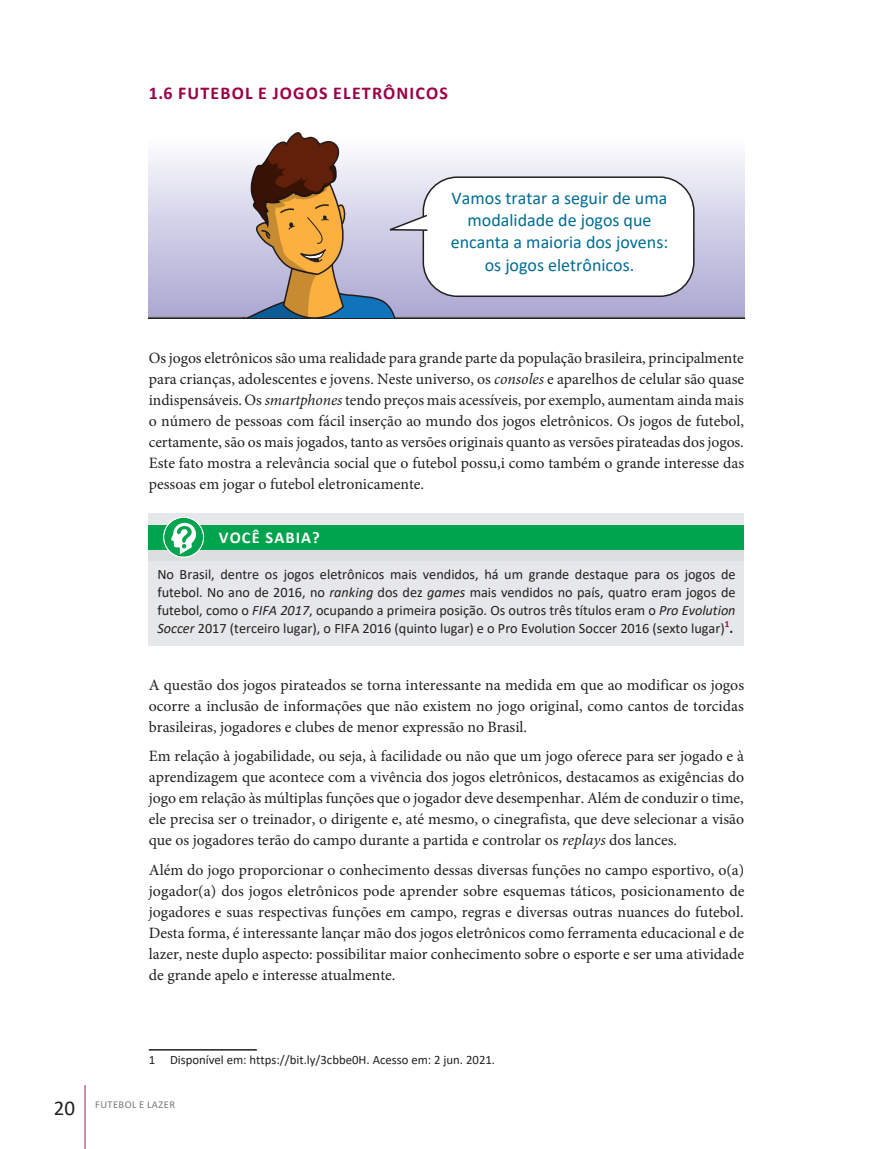
<style>
.page{position:relative;width:893px;height:1149px;background:#fff}
.page>*{position:absolute;margin:0;border:0;box-sizing:border-box;transform-origin:0 0}
.balão{font:18px/22px "Calibri";color:#006c95;text-align:center}
.SUBTITULO_1{font:700 18px "Calibri";letter-spacing:.065em;color:#9b0146}
.t1{font:700 16.5px "Calibri";letter-spacing:.065em;color:#fff}
.T_E_X_T_O___P_R_I_N{font:15.75px/21px "Minion Pro";color:#231f20;text-align:justify}
.BOX_TEXTO_AVISO{font:14.25px/18px "Calibri";color:#231f20;text-align:justify}
.NOTAS{font:12.75px "Calibri";color:#231f20}
.t2{font:10.5px "Calibri";letter-spacing:.04em;color:#76787b}
.s1{font-style:italic}
.s2{font-weight:700}
.s3{font-size:21px;color:#231f20}
</style>
<div class="page">
<hr style="left:84px;top:1084px;width:2px;height:64px;background:#c0697d">
<div style="left:149px;top:139px;width:595px;height:179px;background:linear-gradient(to bottom,#fbfbfd,#a9a5d0)"></div>
<div style="left:423px;top:177px;width:271px;height:119px;background:#fff;border-radius:34px"></div>
<div style="left:423px;top:176px;width:271px;height:121px;border:2px solid #231f20;border-radius:34px"></div>
<svg style="left:213px;top:132px;width:216px;height:185px"></svg>
<div style="left:149px;top:512px;width:595px;height:133px;background:#e6e7e9"></div>
<div style="left:149px;top:527px;width:595px;height:33px;background:#dcdddf"></div>
<div style="left:149px;top:525px;width:595px;height:24px;background:#00a34e"></div>
<div style="left:163px;top:516px;width:41px;height:41px;border:2px solid #fff;border-radius:50%"></div>
<svg style="left:164px;top:517px;width:39px;height:39px"></svg>
<hr style="left:149px;top:1048px;width:108px;height:2px;background:#231f20">
<p class="SUBTITULO_1" style="left:149px;top:80px;width:301px">1.6 FUTEBOL E JOGOS ELETRÔNICOS</p>
<p class="balão" style="left:451px;top:187px;width:219px">Vamos tratar a seguir de uma modalidade de jogos que encanta a maioria dos jovens: os jogos eletrônicos.</p>
<p class="T_E_X_T_O___P_R_I_N" style="left:149px;top:347px;width:597px">Os jogos eletrônicos são uma realidade para grande parte da população brasileira, principalmente para crianças, adolescentes e jovens. Neste universo, os <span class="s1">consoles</span> e aparelhos de celular são quase indispensáveis. Os <span class="s1">smartphones</span> tendo preços mais acessíveis, por exemplo, aumentam ainda mais o número de pessoas com fácil inserção ao mundo dos jogos eletrônicos. Os jogos de futebol, certamente, são os mais jogados, tanto as versões originais quanto as versões pirateadas dos jogos.<br>Este fato mostra a relevância social que o futebol possu,i como também o grande interesse das pessoas em jogar o futebol eletronicamente.</p>
<p class="t1" style="left:219px;top:525px;width:102px">VOCÊ SABIA?</p>
<p class="BOX_TEXTO_AVISO" style="left:157px;top:564px;width:580px">No Brasil, dentre os jogos eletrônicos mais vendidos, há um grande destaque para os jogos de futebol. No ano de 2016, no <span class="s1">ranking</span> dos dez <span class="s1">games</span> mais vendidos no país, quatro eram jogos de futebol, como o <span class="s1">FIFA 2017</span>, ocupando a primeira posição. Os outros três títulos eram o <span class="s1">Pro Evolution Soccer</span> 2017 (terceiro lugar), o FIFA 2016 (quinto lugar) e o Pro Evolution Soccer 2016 (sexto lugar)<sup>1</sup><span class="s2">.</span></p>
<p class="T_E_X_T_O___P_R_I_N" style="left:149px;top:674px;width:597px">A questão dos jogos pirateados se torna interessante na medida em que ao modificar os jogos ocorre a inclusão de informações que não existem no jogo original, como cantos de torcidas brasileiras, jogadores e clubes de menor expressão no Brasil. <sup>1</sup></p>
<p class="T_E_X_T_O___P_R_I_N" style="left:149px;top:745px;width:597px">Em relação à jogabilidade, ou seja, à facilidade ou não que um jogo oferece para ser jogado e à aprendizagem que acontece com a vivência dos jogos eletrônicos, destacamos as exigências do jogo em relação às múltiplas funções que o jogador deve desempenhar. Além de conduzir o time, ele precisa ser o treinador, o dirigente e, até mesmo, o cinegrafista, que deve selecionar a visão que os jogadores terão do campo durante a partida e controlar os <span class="s1">replays</span> dos lances.</p>
<p class="T_E_X_T_O___P_R_I_N" style="left:149px;top:859px;width:597px">Além do jogo proporcionar o conhecimento dessas diversas funções no campo esportivo, o(a) jogador(a) dos jogos eletrônicos pode aprender sobre esquemas táticos, posicionamento de jogadores e suas respectivas funções em campo, regras e diversas outras nuances do futebol.<br>Desta forma, é interessante lançar mão dos jogos eletrônicos como ferramenta educacional e de lazer, neste duplo aspecto: possibilitar maior conhecimento sobre o esporte e ser uma atividade de grande apelo e interesse atualmente.</p>
<p class="NOTAS" style="left:149px;top:1050px;width:348px">1 Disponível em: https://bit.ly/3cbbe0H. Acesso em: 2 jun. 2021.</p>
<p class="t2" style="left:54px;top:1096px;width:123px"><span class="s3">20</span> FUTEBOL E LAZER</p>
</div>
